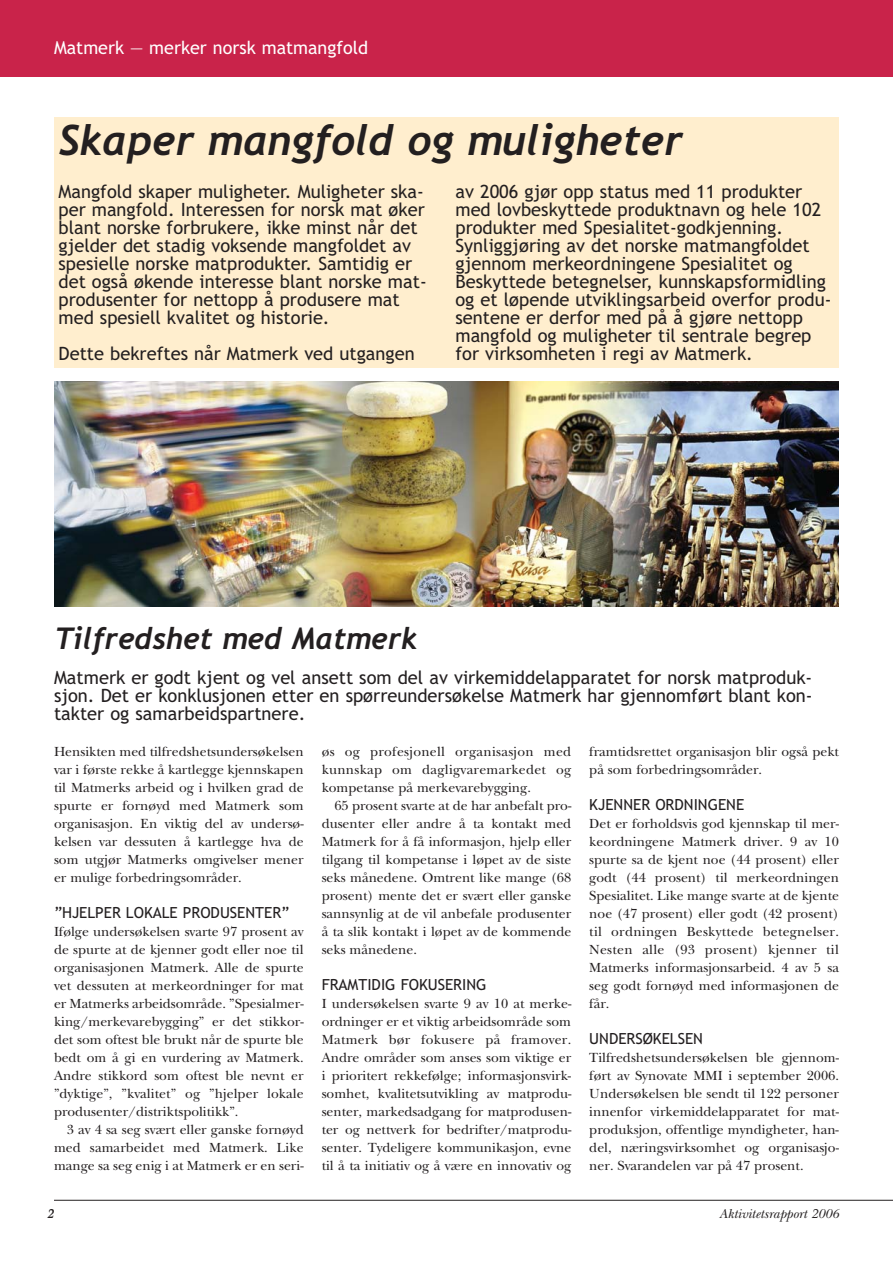
<style>
.page{position:relative;width:893px;height:1263px;background:#fff}
.page>*{position:absolute;margin:0;border:0;box-sizing:border-box;transform-origin:0 0}
.t1{font:italic 700 42px "Trebuchet";color:#231f20}
.t2{font:italic 700 30px "Trebuchet";color:#231f20}
.t3{font:18.3px/18px "Trebuchet MS";color:#231f20}
.t4{font:18px "Trebuchet MS";color:#fff}
.t5{font:15.3px "Trebuchet MS";color:#231f20}
.t6{font:13.8px/18px "New Baskerville Std";color:#231f20;text-align:justify}
.t7{font:italic 13.5px "New Baskerville Std";color:#231f20}
.t8{font:italic 700 13.5px "New Baskerville";color:#231f20}
</style>
<div class="page">
<div style="left:54px;top:118px;width:785px;height:250px;background:#ffeece"></div>
<div style="left:0;top:0;width:893px;height:77px;background:#c9234a"></div>
<hr style="left:54px;top:1200px;width:839px;height:1px;background:#231f20">
<img style="left:54px;top:381px;width:785px;height:225px">
<h3 class="t4" style="left:54px;top:41px;width:316px">Matmerk — merker norsk matmangfold</h3>
<h1 class="t1" style="left:58px;top:124px;width:626px">Skaper mangfold og muligheter</h1>
<p class="t3" style="left:58px;top:184px;width:370px">Mangfold skaper muligheter. Muligheter ska&shy;per mangfold. Interessen for norsk mat øker blant norske forbrukere, ikke minst når det gjelder det stadig voksende mangfoldet av spesielle norske matprodukter. Samtidig er det også økende interesse blant norske mat&shy;produsenter for nettopp å produsere mat med spesiell kvalitet og historie.</p>
<h3 class="t3" style="left:58px;top:346px;width:358px">Dette bekreftes når Matmerk ved utgangen</h3>
<p class="t3" style="left:455px;top:184px;width:378px">av 2006 gjør opp status med 11 produkter med lovbeskyttede produktnavn og hele 102 produkter med Spesialitet-godkjenning.<br>Synliggjøring av det norske matmangfoldet gjennom merkeordningene Spesialitet og Beskyttede betegnelser, kunnskapsformidling og et løpende utviklingsarbeid overfor produ&shy;sentene er derfor med på å gjøre nettopp mangfold og muligheter til sentrale begrep for virksomheten i regi av Matmerk.</p>
<h2 class="t2" style="left:54px;top:626px;width:365px">Tilfredshet med Matmerk</h2>
<h3 class="t3" style="left:54px;top:670px;width:760px;text-align:justify">Matmerk er godt kjent og vel ansett som del av virkemiddelapparatet for norsk matproduk&shy;sjon. Det er konklusjonen etter en spørreundersøkelse Matmerk har gjennomført blant kon&shy;takter og samarbeidspartnere.</h3>
<p class="t6" style="left:54px;top:744px;width:251px">Hensikten med tilfredshetsundersøkelsen var i første rekke å kartlegge kjennskapen til Matmerks arbeid og i hvilken grad de spurte er fornøyd med Matmerk som organisasjon. En viktig del av undersø&shy;kelsen var dessuten å kartlegge hva de som utgjør Matmerks omgivelser mener er mulige forbedringsområder.</p>
<p class="t5" style="left:54px;top:907px;width:237px">”HJELPER LOKALE PRODUSENTER”</p>
<p class="t6" style="left:54px;top:924px;width:251px">Ifølge undersøkelsen svarte 97 prosent av de spurte at de kjenner godt eller noe til organisasjonen Matmerk. Alle de spurte vet dessuten at merkeordninger for mat er Matmerks arbeidsområde. ”Spesialmer - king/merkevarebygging” er det stikkor&shy;det som oftest ble brukt når de spurte ble bedt om å gi en vurdering av Matmerk.<br>Andre stikkord som oftest ble nevnt er ”dyktige”, ”kvalitet” og ”hjelper lokale produ senter/distriktspolitikk”.</p>
<p class="t6" style="left:54px;top:1122px;width:251px;text-indent:13px">3 av 4 sa seg svært eller ganske fornøyd med samarbeidet med Matmerk. Like mange sa seg enig i at Matmerk er en seri-</p>
<p class="t6" style="left:322px;top:744px;width:251px">øs og profesjonell organisasjon med kunnskap om dagligvaremarkedet og kompetanse på merkevarebygging.</p>
<p class="t6" style="left:322px;top:798px;width:251px;text-indent:13px">65 prosent svarte at de har anbefalt pro&shy;dusenter eller andre å ta kontakt med Matmerk for å få informasjon, hjelp eller tilgang til kompetanse i løpet av de siste seks månedene. Omtrent like mange (68 prosent) mente det er svært eller ganske sannsynlig at de vil anbefale produsenter å ta slik kontakt i løpet av de kommende seks månedene.</p>
<p class="t5" style="left:322px;top:979px;width:166px">FRAMTIDIG FOKUSERING</p>
<p class="t6" style="left:322px;top:996px;width:251px">I undersøkelsen svarte 9 av 10 at merke&shy;ordninger er et viktig arbeidsområde som Matmerk bør fokusere på framover.<br>Andre områder som anses som viktige er i prioritert rekkefølge; informasjonsvirk&shy;somhet, kvalitetsutvikling av matprodu&shy;senter, markedsadgang for matprodusen&shy;ter og nettverk for bedrifter/matprodu&shy;senter. Tydeligere kommunikasjon, evne til å ta initiativ og å være en innovativ og</p>
<p class="t6" style="left:589px;top:744px;width:251px">framtidsrettet organisasjon blir også pekt på som forbedringsområder.</p>
<p class="t5" style="left:589px;top:799px;width:156px">KJENNER ORDNINGENE</p>
<p class="t6" style="left:589px;top:816px;width:251px">Det er forholdsvis god kjennskap til mer&shy;keordningene Matmerk driver. 9 av 10 spurte sa de kjent noe (44 prosent) eller godt (44 prosent) til merkeordningen Spesialitet. Like mange svarte at de kjente noe (47 prosent) eller godt (42 prosent) til ordningen Beskyttede betegnelser.<br>Nesten alle (93 prosent) kjenner til Matmerks informasjonsarbeid. 4 av 5 sa seg godt fornøyd med informasjonen de får.</p>
<p class="t5" style="left:589px;top:1033px;width:115px">UNDERSØKELSEN</p>
<p class="t6" style="left:589px;top:1050px;width:251px">Tilfredshetsunder søkelsen ble gjennom&shy;ført av Synovate MMI i september 2006.<br>Undersøkelsen ble sendt til 122 personer innenfor virkemiddelapparatet for mat&shy;produksjon, offentlige myndigheter, han&shy;del, næringsvirksomhet og organisasjo&shy;ner. Svarandelen var på 47 prosent.</p>
<p class="t8" style="left:47px;top:1209px;width:8px">2</p>
<p class="t7" style="left:719px;top:1209px;width:121px">Aktivitetsrapport 2006</p>
</div>
